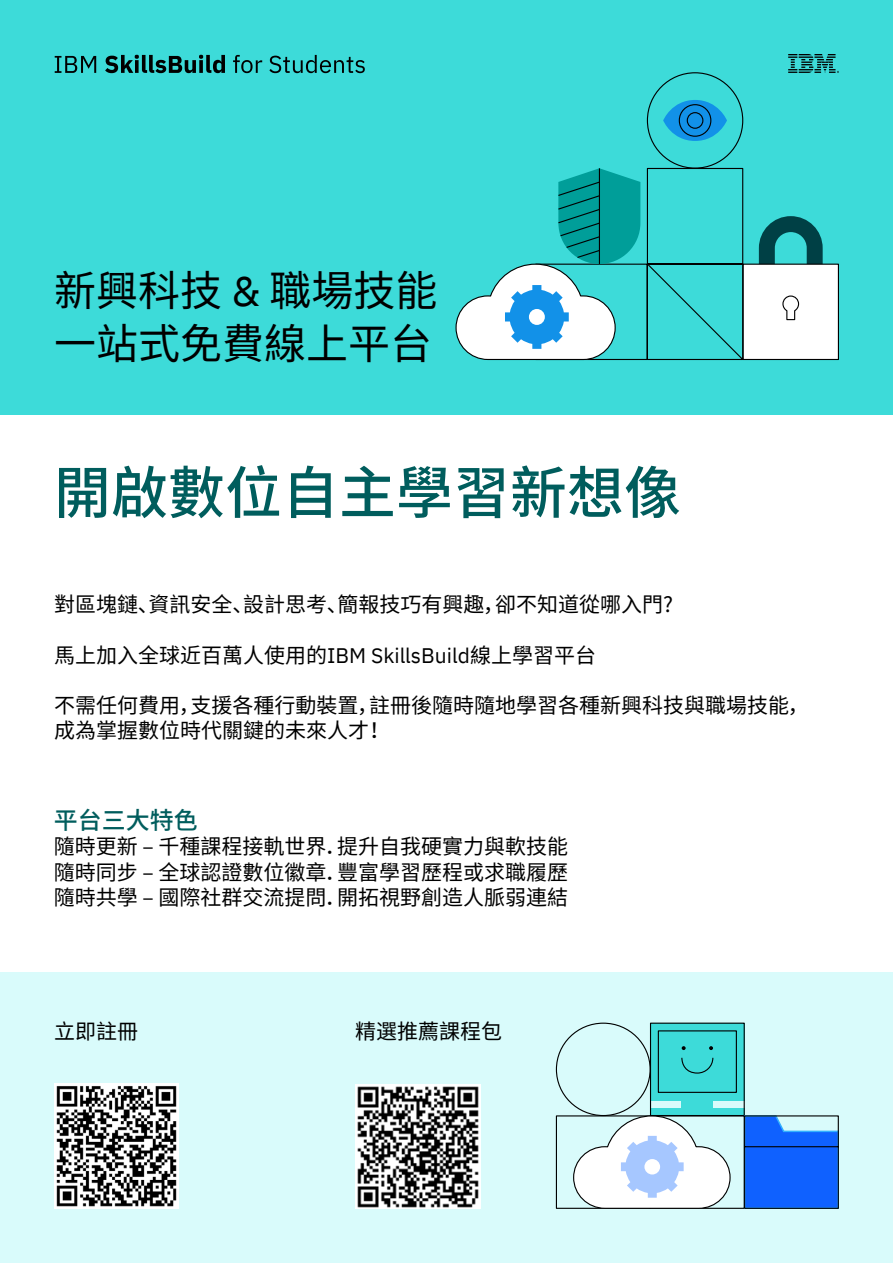
<style>
.page{position:relative;width:893px;height:1263px;background:#fff}
.page>*{position:absolute;margin:0;border:0;box-sizing:border-box;transform-origin:0 0}
.t1{font:500 57px "Noto Sans CJ Ksc";color:#005d5d}
.t2{font:42px/52.5px "Noto Sans CJ Ksc";color:#000}
.t3{font:500 24px "Noto Sans CJ Ksc";color:#005d5d}
.t4{font:21px/25.2px "Noto Sans CJ Ksc";color:#000}
.s1{font-family:"IBM Plex Sans"}
</style>
<div class="page">
<div style="left:0;top:972px;width:893px;height:291px;background:#d9fbfb"></div>
<div style="left:0;top:0;width:893px;height:414px;background:#3ddbd9"></div>
<svg style="left:788px;top:54px;width:51px;height:19px"></svg>
<img style="left:54px;top:1084px;width:125px;height:125px">
<img style="left:356px;top:1084px;width:124px;height:125px">
<svg style="left:55px;top:56px;width:41px;height:17px"></svg>
<svg style="left:105px;top:55px;width:120px;height:18px"></svg>
<svg style="left:233px;top:55px;width:29px;height:18px"></svg>
<svg style="left:269px;top:55px;width:96px;height:18px"></svg>
<svg style="left:759px;top:216px;width:64px;height:48px"></svg>
<div style="left:742px;top:264px;width:97px;height:96px;background:#fff;border:1px solid #000"></div>
<svg style="left:782px;top:295px;width:18px;height:26px"></svg>
<svg style="left:663px;top:100px;width:64px;height:41px"></svg>
<svg style="left:679px;top:105px;width:32px;height:31px"></svg>
<div style="left:679px;top:104px;width:32px;height:33px;border:1px solid #000;border-radius:50%"></div>
<div style="left:687px;top:113px;width:16px;height:15px;background:#1291e8;border-radius:50%"></div>
<div style="left:687px;top:112px;width:16px;height:17px;border:1px solid #000;border-radius:50%"></div>
<svg style="left:455px;top:168px;width:185px;height:193px"></svg>
<svg style="left:646px;top:167px;width:98px;height:194px"></svg>
<div style="left:650px;top:1023px;width:94px;height:77px;background:#3ddbd9"></div>
<div style="left:658px;top:1030px;width:79px;height:63px;border:1px solid #000"></div>
<div style="left:682px;top:1100px;width:31px;height:8px;background:#3ddbd9"></div>
<div style="left:650px;top:1108px;width:94px;height:8px;background:#3ddbd9"></div>
<svg style="left:709px;top:1046px;width:4px;height:4px"></svg>
<svg style="left:682px;top:1046px;width:4px;height:4px"></svg>
<svg style="left:681px;top:1057px;width:33px;height:17px"></svg>
<div style="left:650px;top:1022px;width:95px;height:94px;border:1px solid #000"></div>
<svg style="left:555px;top:1114px;width:284px;height:95px"></svg>
<h2 class="t2" style="left:54px;top:265px;width:385px">新興科技 <span class="s1">&amp;</span> 職場技能一站式免費線上平台</h2>
<h1 class="t1" style="left:54px;top:460px;width:628px">開啟數位自主學習新想像</h1>
<p class="t4" style="left:54px;top:592px;width:620px">對區塊鏈、資訊安全、設計思考、簡報技巧有興趣，卻不知道從哪入門?</p>
<p class="t4" style="left:54px;top:643px;width:543px">馬上加入全球近百萬人使用的<span class="s1">IBM SkillsBuild</span>線上學習平台</p>
<p class="t4" style="left:54px;top:693px;width:756px">不需任何費用，支援各種行動裝置，註冊後隨時隨地學習各種新興科技與職場技能，成為掌握數位時代關鍵的未來人才！</p>
<p class="t3" style="left:54px;top:807px;width:146px">平台三大特色</p>
<p class="t4" style="left:54px;top:834px;width:516px;text-align:justify">隨時更新 – 千種課程接軌世界．提升自我硬實力與軟技能隨時同步 – 全球認證數位徽章．豐富學習歷程或求職履歷隨時共學 – 國際社群交流提問．開拓視野創造人脈弱連結</p>
<p class="t4" style="left:54px;top:1019px;width:85px">立即註冊</p>
<p class="t4" style="left:355px;top:1019px;width:148px">精選推薦課程包</p>
</div>
